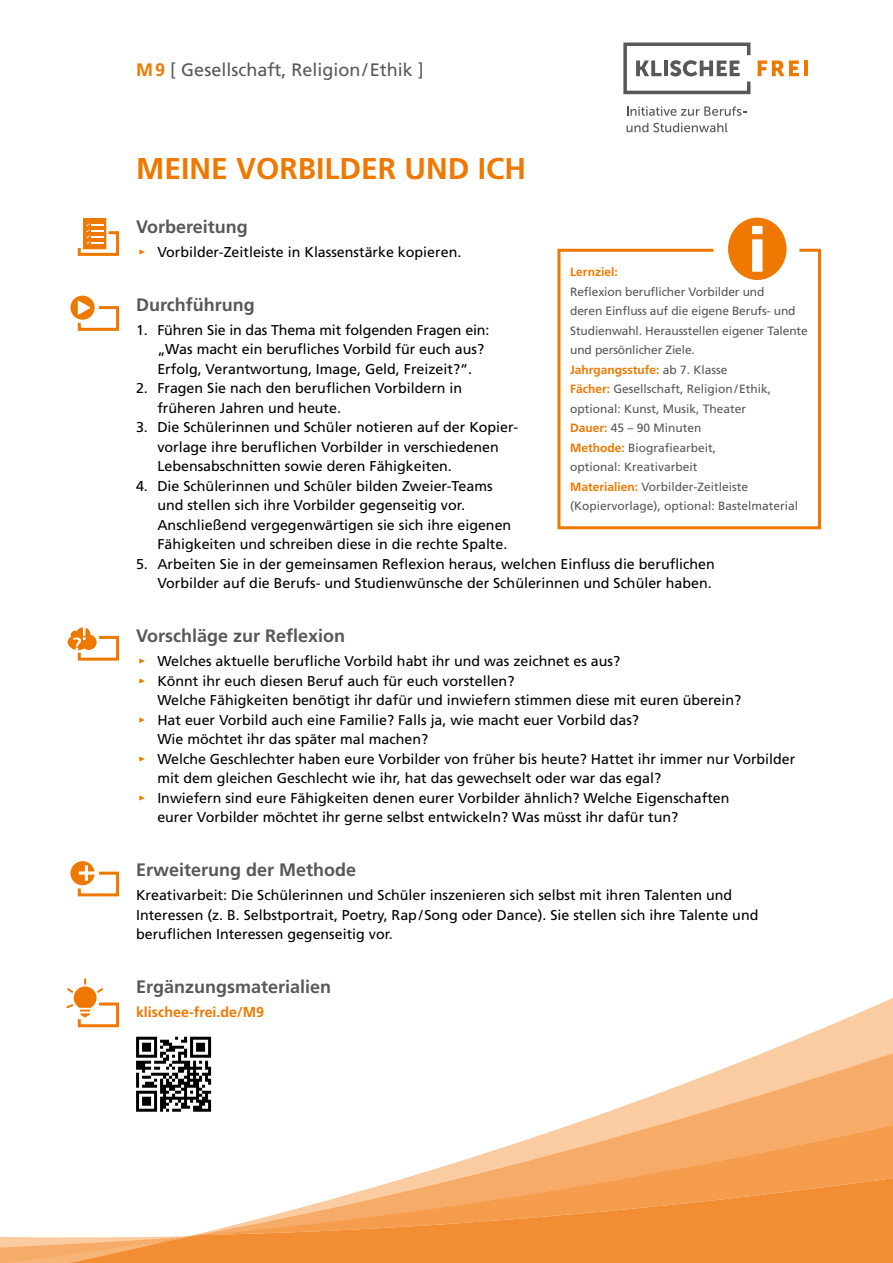
<style>
.page{position:relative;width:893px;height:1263px;background:#fff}
.page>*{position:absolute;margin:0;border:0;box-sizing:border-box;transform-origin:0 0}
.Head{font:700 30px "Frutiger";color:#ef7800}
.Texthead{font:700 18px "Frutiger";color:#585857}
.Kapitel{font:18px "Frutiger";color:#585857}
.Fließ{font:14.25px/19.5px "Frutiger";color:#000}
.Fließ-2{font:700 14.25px "Frutiger";color:#ef7800}
.Fließ-3{font:12px/19.5px "Frutiger";color:#585857}
.Fließ-4{font:700 12px "Frutiger";color:#ef7800}
.s1{font-weight:700;color:#ef7800}
.s2{font-family:"Meta Pro Norm";color:#ef7800}
.s3{font-weight:400;color:#585857}
</style>
<div class="page">
<svg style="left:205px;top:1009px;width:688px;height:94px"></svg>
<svg style="left:1px;top:1103px;width:892px;height:160px"></svg>
<svg style="left:758px;top:61px;width:41px;height:15px"></svg>
<hr style="left:804px;top:61px;width:4px;height:15px;background:#ef7800">
<svg style="left:623px;top:43px;width:127px;height:51px"></svg>
<svg style="left:627px;top:106px;width:120px;height:10px"></svg>
<svg style="left:626px;top:123px;width:101px;height:9px"></svg>
<svg style="left:557px;top:247px;width:264px;height:283px"></svg>
<div style="left:728px;top:218px;width:58px;height:62px;background:#ef7800;border-radius:50%"></div>
<svg style="left:752px;top:226px;width:10px;height:46px"></svg>
<div style="left:83px;top:218px;width:23px;height:31px;background:#ef7800"></div>
<svg style="left:78px;top:223px;width:41px;height:33px"></svg>
<div style="left:70px;top:296px;width:25px;height:24px;background:#ef7800;border-radius:50%"></div>
<svg style="left:76px;top:301px;width:44px;height:30px"></svg>
<svg style="left:68px;top:627px;width:52px;height:34px"></svg>
<div style="left:70px;top:861px;width:25px;height:24px;background:#ef7800;border-radius:50%"></div>
<svg style="left:76px;top:865px;width:44px;height:32px"></svg>
<svg style="left:66px;top:978px;width:54px;height:50px"></svg>
<svg style="left:136px;top:1037px;width:75px;height:75px"></svg>
<p class="Kapitel" style="left:136px;top:59px;width:289px"><span class="s1">M9</span> [ Gesellschaft, Religion/Ethik ]</p>
<p class="Head" style="left:136px;top:151px;width:392px">MEINE VORBILDER UND ICH</p>
<p class="Texthead" style="left:136px;top:216px;width:113px">Vorbereitung</p>
<p class="Fließ" style="left:138px;top:242px;width:325px"><span class="s2">▸</span> Vorbilder-Zeitleiste in Klassenstärke kopieren.</p>
<p class="Texthead" style="left:136px;top:294px;width:120px">Durchführung</p>
<p class="Fließ" style="left:157px;top:320px;width:334px;text-indent:-21px">1. Führen Sie in das Thema mit folgenden Fragen ein: „Was macht ein berufliches Vorbild für euch aus?<br>Erfolg, Verantwortung, Image, Geld, Freizeit?“.</p>
<p class="Fließ" style="left:157px;top:378px;width:306px;text-indent:-21px">2. Fragen Sie nach den beruflichen Vorbildern in früheren Jahren und heute.</p>
<p class="Fließ" style="left:157px;top:417px;width:362px;text-indent:-21px">3. Die Schülerinnen und Schüler notieren auf der Kopier&shy;vorlage ihre beruflichen Vorbilder in verschiedenen<br>Lebensabschnitten sowie deren Fähigkeiten.</p>
<p class="Fließ" style="left:157px;top:476px;width:355px;text-indent:-21px">4. Die Schülerinnen und Schüler bilden Zweier-Teams und stellen sich ihre Vorbilder gegenseitig vor.<br>Anschließend vergegenwärtigen sie sich ihre eigenen Fähigkeiten und schreiben diese in die rechte Spalte.</p>
<p class="Fließ" style="left:136px;top:554px;width:580px;text-align:right">5. Arbeiten Sie in der gemeinsamen Reflexion heraus, welchen Einfluss die beruflichen<br>Vorbilder auf die Berufs- und Studienwünsche der Schülerinnen und Schüler haben.</p>
<p class="Fließ-4" style="left:570px;top:265px;width:49px">Lernziel:</p>
<p class="Fließ-3" style="left:570px;top:282px;width:239px">Reflexion beruflicher Vorbilder und<br>deren Einfluss auf die eigene Berufs- und Studienwahl. Herausstellen eigener Talente und persönlicher Ziele.</p>
<p class="Fließ-4" style="left:570px;top:362px;width:159px">Jahrgangsstufe: <span class="s3">ab 7. Klasse</span></p>
<p class="Fließ-3" style="left:570px;top:379px;width:203px"><span class="s1">Fächer:</span> Gesellschaft, Religion/Ethik, optional: Kunst, Musik, Theater</p>
<p class="Fließ-3" style="left:570px;top:418px;width:133px"><span class="s1">Dauer:</span> 45 – 90 Minuten</p>
<p class="Fließ-3" style="left:570px;top:438px;width:148px"><span class="s1">Methode:</span> Biografiearbeit, optional: Kreativarbeit</p>
<p class="Fließ-3" style="left:570px;top:477px;width:230px"><span class="s1">Materialien:</span> Vorbilder-Zeitleiste (Kopiervorlage), optional: Bastelmaterial</p>
<p class="Texthead" style="left:136px;top:625px;width:211px">Vorschläge zur Reflexion</p>
<p class="Fließ" style="left:138px;top:651px;width:484px"><span class="s2">▸</span> Welches aktuelle berufliche Vorbild habt ihr und was zeichnet es aus?</p>
<p class="Fließ" style="left:157px;top:671px;width:585px;text-indent:-19px"><span class="s2">▸</span> Könnt ihr euch diesen Beruf auch für euch vorstellen?<br>Welche Fähigkeiten benötigt ihr dafür und inwiefern stimmen diese mit euren überein?</p>
<p class="Fließ" style="left:157px;top:710px;width:483px;text-indent:-19px"><span class="s2">▸</span> Hat euer Vorbild auch eine Familie? Falls ja, wie macht euer Vorbild das?<br>Wie möchtet ihr das später mal machen?</p>
<p class="Fließ" style="left:157px;top:749px;width:640px;text-indent:-19px"><span class="s2">▸</span> Welche Geschlechter haben eure Vorbilder von früher bis heute? Hattet ihr immer nur Vorbilder mit dem gleichen Geschlecht wie ihr, hat das gewechselt oder war das egal?</p>
<p class="Fließ" style="left:157px;top:788px;width:574px;text-indent:-19px"><span class="s2">▸</span> Inwiefern sind eure Fähigkeiten denen eurer Vorbilder ähnlich? Welche Eigenschaften eurer Vorbilder möchtet ihr gerne selbst entwickeln? Was müsst ihr dafür tun?</p>
<p class="Texthead" style="left:136px;top:859px;width:222px">Erweiterung der Methode</p>
<p class="Fließ" style="left:136px;top:885px;width:624px">Kreativarbeit: Die Schülerinnen und Schüler inszenieren sich selbst mit ihren Talenten und<br>Interessen (z. B. Selbstportrait, Poetry, Rap/Song oder Dance). Sie stellen sich ihre Talente und beruflichen Interessen gegenseitig vor.</p>
<p class="Texthead" style="left:136px;top:976px;width:197px">Ergänzungsmaterialien</p>
<p class="Fließ-2" style="left:136px;top:1004px;width:130px">klischee-frei.de/M9</p>
</div>
